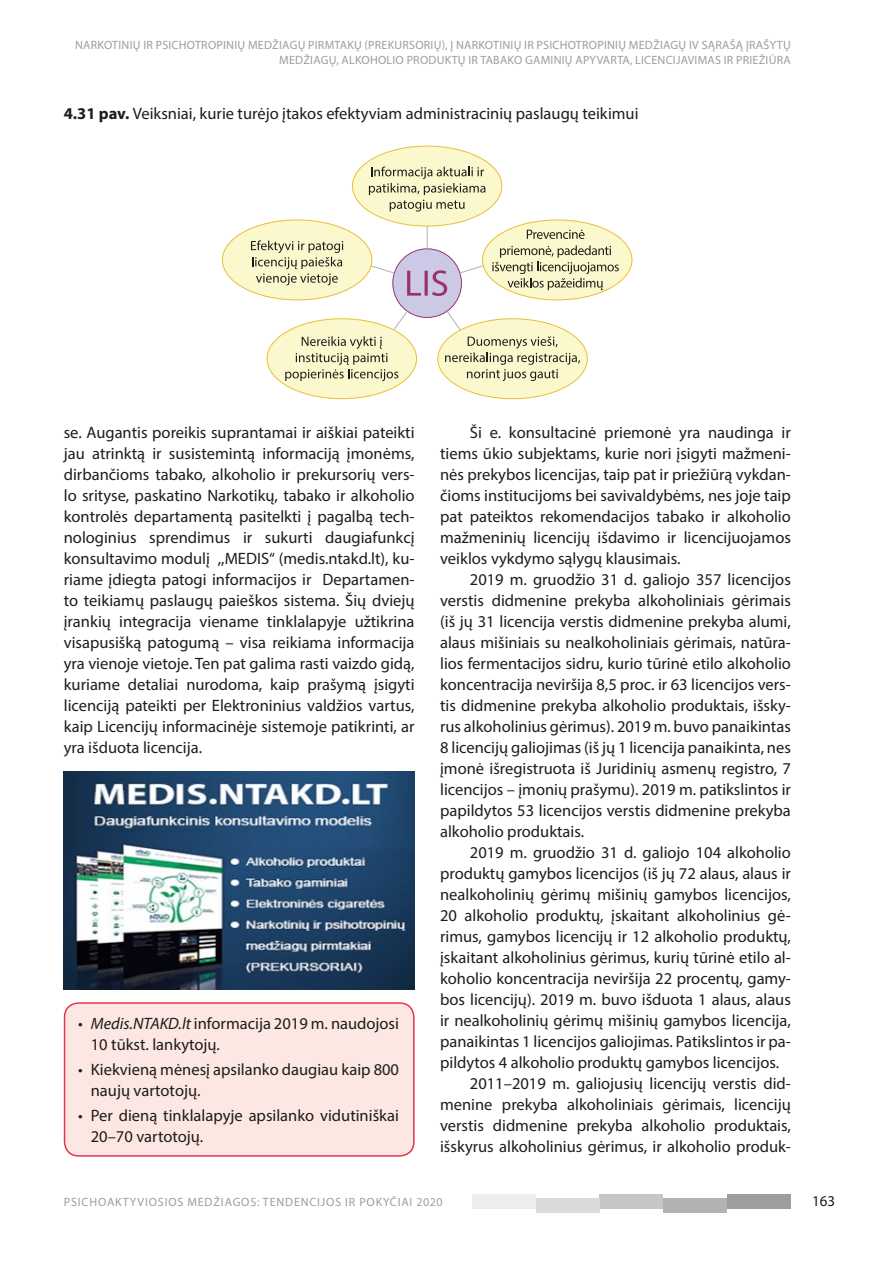
<style>
.page{position:relative;width:893px;height:1263px;background:#fff}
.page>*{position:absolute;margin:0;border:0;box-sizing:border-box;transform-origin:0 0}
.t1{font:16.5px/21px "Myriad Pro";color:#1d1d1b;text-align:justify}
.t2{font:15px "Myriad Pro";color:#1d1d1b}
.t3{font:12px/14.4px "Myriad Pro";letter-spacing:.02em;color:#9d9d9c;text-align:right}
.t4{font:12px "Myriad Pro";letter-spacing:.07em;color:#9d9d9c}
.s1{font-weight:700}
.s2{font-style:italic}
</style>
<div class="page">
<div style="left:727px;top:1194px;width:64px;height:14px;background:#9d9d9c"></div>
<div style="left:663px;top:1198px;width:64px;height:15px;background:#b3b2b2"></div>
<div style="left:600px;top:1194px;width:63px;height:14px;background:#c6c6c6"></div>
<div style="left:536px;top:1198px;width:64px;height:15px;background:#dadada"></div>
<div style="left:472px;top:1194px;width:64px;height:14px;background:#ededed"></div>
<div style="left:352px;top:146px;width:150px;height:80px;background:#fcf8ce;border-radius:50%"></div>
<div style="left:267px;top:319px;width:150px;height:80px;background:#fcf8ce;border-radius:50%"></div>
<div style="left:438px;top:319px;width:149px;height:80px;background:#fcf8ce;border-radius:50%"></div>
<svg style="left:369px;top:167px;width:116px;height:45px"></svg>
<div style="left:482px;top:220px;width:150px;height:80px;background:#fcf8ce;border-radius:50%"></div>
<div style="left:222px;top:220px;width:150px;height:80px;background:#fcf8ce;border-radius:50%"></div>
<svg style="left:251px;top:225px;width:368px;height:156px"></svg>
<img style="left:64px;top:772px;width:351px;height:218px">
<div style="left:64px;top:1002px;width:351px;height:155px;background:#fce7e3"></div>
<p class="t3" style="left:75px;top:38px;width:717px">NARKOTINIŲ IR PSICHOTROPINIŲ MEDŽIAGŲ PIRMTAKŲ (PREKURSORIŲ), Į NARKOTINIŲ IR PSICHOTROPINIŲ MEDŽIAGŲ IV SĄRAŠĄ ĮRAŠYTŲ<br>MEDŽIAGŲ, ALKOHOLIO PRODUKTŲ IR TABAKO GAMINIŲ APYVARTA, LICENCIJAVIMAS IR PRIEŽIŪRA</p>
<p class="t1" style="left:64px;top:103px;width:576px"><span class="s1">4.31 pav.</span> Veiksniai, kurie turėjo įtakos efektyviam administracinių paslaugų teikimui</p>
<p class="t1" style="left:64px;top:421px;width:352px">se. Augantis poreikis suprantamai ir aiškiai pateikti jau atrinktą ir susistemintą informaciją įmonėms, dirbančioms tabako, alkoholio ir prekursorių vers&shy;lo srityse, paskatino Narkotikų, tabako ir alkoholio kontrolės departamentą pasitelkti į pagalbą tech&shy;nologinius sprendimus ir sukurti daugiafunkcį konsultavimo modulį ,,MEDIS“ (medis.ntakd.lt), ku&shy;riame įdiegta patogi informacijos ir Departamen&shy;to teikiamų paslaugų paieškos sistema. Šių dviejų įrankių integracija viename tinklalapyje užtikrina visapusišką patogumą – visa reikiama informacija yra vienoje vietoje. Ten pat galima rasti vaizdo gidą, kuriame detaliai nurodoma, kaip prašymą įsigyti licenciją pateikti per Elektroninius valdžios vartus, kaip Licencijų informacinėje sistemoje patikrinti, ar yra išduota licencija.</p>
<p class="t1" style="left:440px;top:421px;width:352px;text-indent:30px">Ši e. konsultacinė priemonė yra naudinga ir tiems ūkio subjektams, kurie nori įsigyti mažmeni&shy;nės prekybos licencijas, taip pat ir priežiūrą vykdan&shy;čioms institucijoms bei savivaldybėms, nes joje taip pat pateiktos rekomendacijos tabako ir alkoholio mažmeninių licencijų išdavimo ir licencijuojamos veiklos vykdymo sąlygų klausimais.</p>
<p class="t1" style="left:440px;top:568px;width:352px;text-indent:30px">2019 m. gruodžio 31 d. galiojo 357 licencijos verstis didmenine prekyba alkoholiniais gėrimais (iš jų 31 licencija verstis didmenine prekyba alumi, alaus mišiniais su nealkoholiniais gėrimais, natūra&shy;lios fermentacijos sidru, kurio tūrinė etilo alkoholio koncentracija neviršija 8,5 proc. ir 63 licencijos vers&shy;tis didmenine prekyba alkoholio produktais, išsky&shy;rus alkoholinius gėrimus). 2019 m. buvo panaikintas 8 licencijų galiojimas (iš jų 1 licencija panaikinta, nes įmonė išregistruota iš Juridinių asmenų registro, 7 licencijos – įmonių prašymu). 2019 m. patikslintos ir papildytos 53 licencijos verstis didmenine prekyba alkoholio produktais.</p>
<p class="t1" style="left:470px;top:841px;width:322px">2019 m. gruodžio 31 d. galiojo 104 alkoholio</p>
<p class="t1" style="left:440px;top:862px;width:352px">produktų gamybos licencijos (iš jų 72 alaus, alaus ir</p>
<p class="t1" style="left:440px;top:883px;width:352px">nealkoholinių gėrimų mišinių gamybos licencijos,</p>
<p class="t1" style="left:440px;top:904px;width:352px">20 alkoholio produktų, įskaitant alkoholinius gė-</p>
<p class="t1" style="left:440px;top:925px;width:352px">rimus, gamybos licencijų ir 12 alkoholio produktų,</p>
<p class="t1" style="left:440px;top:946px;width:352px">įskaitant alkoholinius gėrimus, kurių tūrinė etilo al-</p>
<p class="t1" style="left:440px;top:967px;width:352px">koholio koncentracija neviršija 22 procentų, gamy-</p>
<p class="t1" style="left:440px;top:988px;width:352px">bos licencijų). 2019 m. buvo išduota 1 alaus, alaus</p>
<p class="t1" style="left:440px;top:1009px;width:352px">ir nealkoholinių gėrimų mišinių gamybos licencija,</p>
<p class="t1" style="left:440px;top:1030px;width:352px">panaikintas 1 licencijos galiojimas. Patikslintos ir pa-</p>
<p class="t1" style="left:440px;top:1051px;width:341px">pildytos 4 alkoholio produktų gamybos licencijos.</p>
<p class="t1" style="left:470px;top:1072px;width:323px">2011–2019 m. galiojusių licencijų verstis did-</p>
<p class="t1" style="left:440px;top:1093px;width:352px">menine prekyba alkoholiniais gėrimais, licencijų</p>
<p class="t1" style="left:440px;top:1114px;width:352px">verstis didmenine prekyba alkoholio produktais,</p>
<p class="t1" style="left:440px;top:1135px;width:352px">išskyrus alkoholinius gėrimus, ir alkoholio produk-</p>
<p class="t1" style="left:91px;top:1012px;width:310px;text-indent:-13px">• <span class="s2">Medis.NTAKD.lt</span> informacija 2019 m. naudojosi<br>10 tūkst. lankytojų.</p>
<p class="t1" style="left:91px;top:1059px;width:310px;text-indent:-13px">• Kiekvieną mėnesį apsilanko daugiau kaip 800 naujų vartotojų.</p>
<p class="t1" style="left:91px;top:1105px;width:310px;text-indent:-13px">• Per dieną tinklalapyje apsilanko vidutiniškai<br>20–70 vartotojų.</p>
<p class="t4" style="left:64px;top:1194px;width:380px">PSICHOAKTYVIOSIOS MEDŽIAGOS: TENDENCIJOS IR POKYČIAI 2020</p>
<p class="t2" style="left:812px;top:1192px;width:25px">163</p>
</div>
